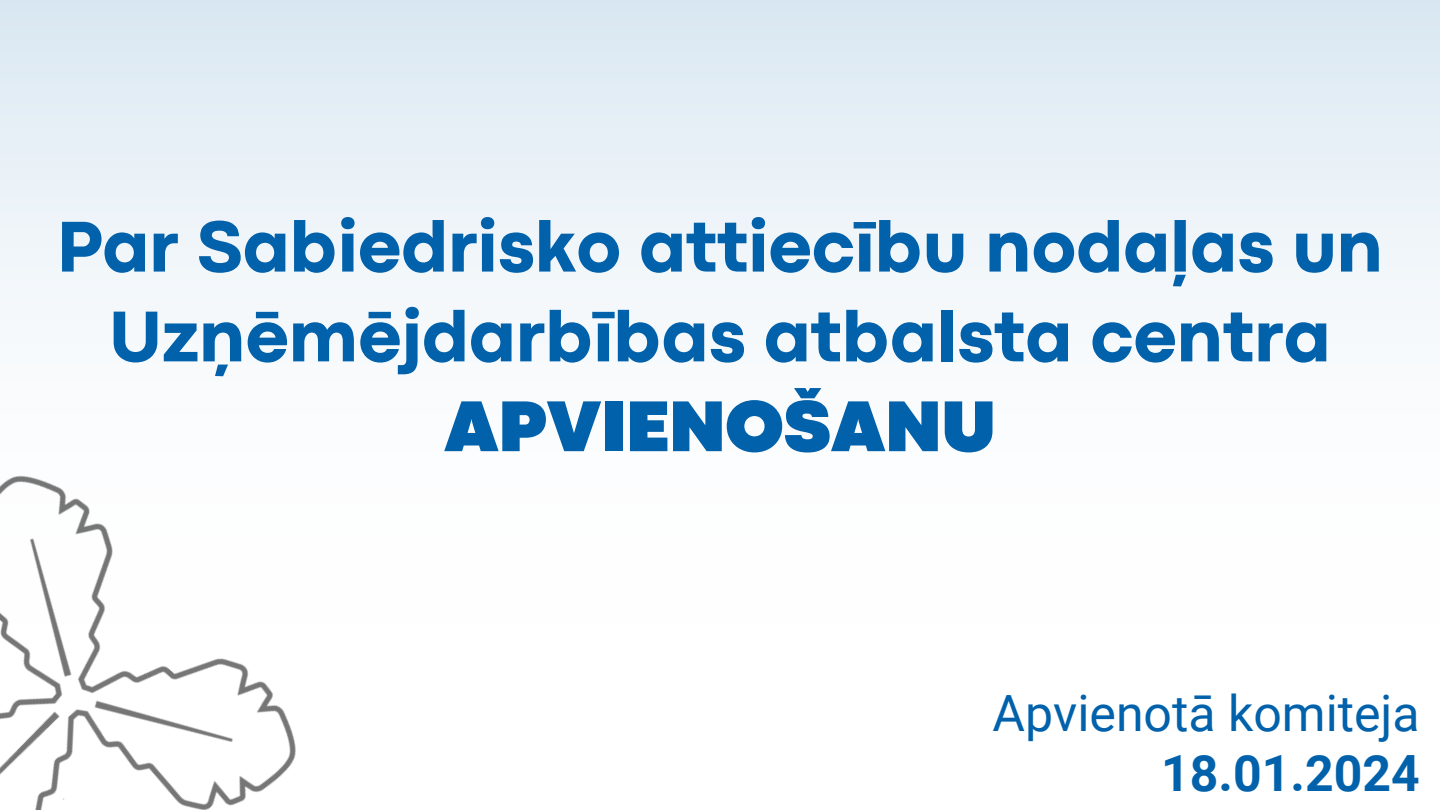
<style>
.page{position:relative;width:1440px;height:810px;background:#fff}
.page>*{position:absolute;margin:0;border:0;box-sizing:border-box;transform-origin:0 0}
.t1{font:800 74.9px/89.8px "Codec Pro";color:#0161aa;text-align:center}
.t2{font:50px "Roboto";color:#0161aa}
.t3{font:700 50px "Roboto";color:#0161aa}
.s1{font-weight:900}
</style>
<div class="page">
<div style="left:0;top:0;width:1440px;height:623px;background:linear-gradient(to bottom,#deeaf4,#fff)"></div>
<img style="left:0;top:343px;width:428px;height:467px">
<p class="t1" style="left:57px;top:207px;width:1328px">Par Sabiedrisko attiecību nodaļas un<br>Uzņēmējdarbības atbalsta centra<br><span class="s1">APVIENOŠANU</span></p>
<h1 class="t2" style="left:993px;top:685px;width:429px">Apvienotā komiteja</h1>
<p class="t3" style="left:1161px;top:745px;width:260px">18.01.2024</p>
</div>
